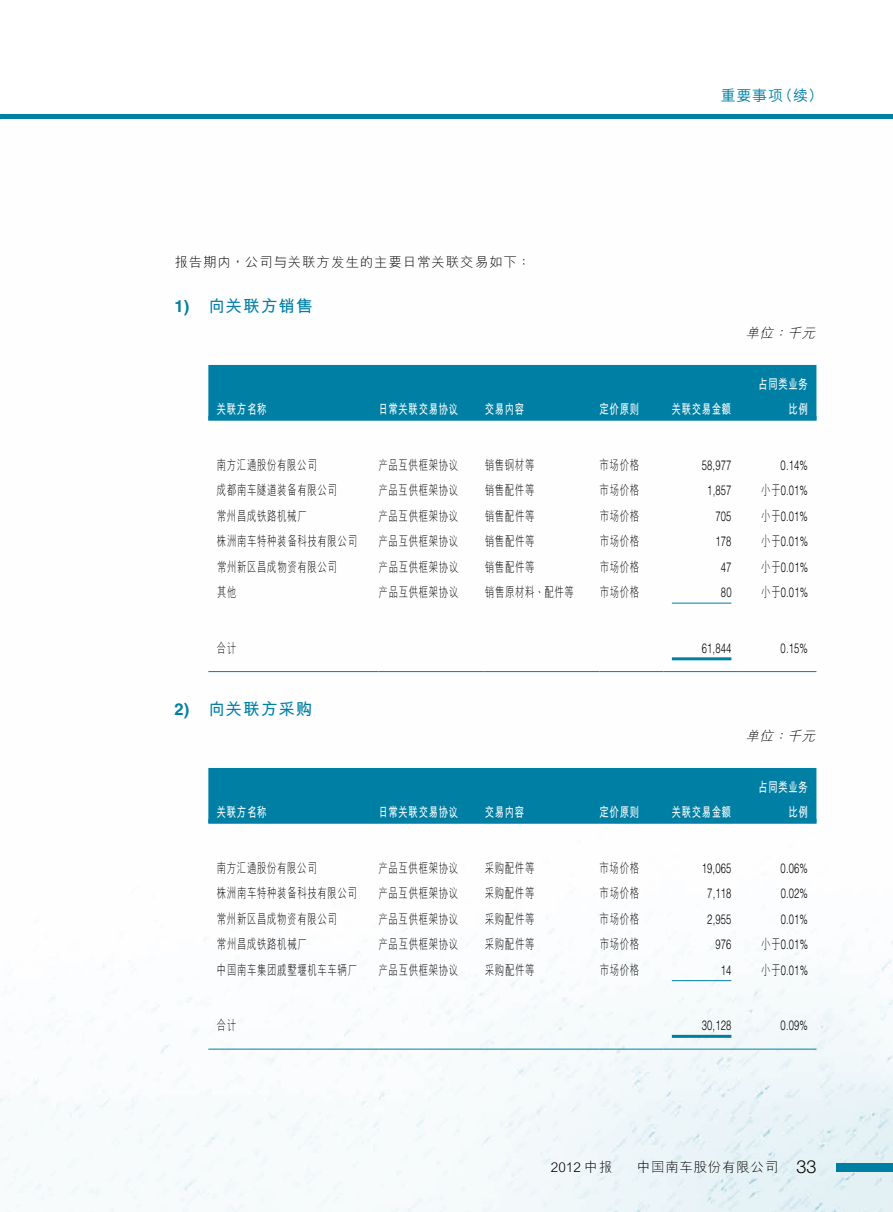
<style>
.page{position:relative;width:893px;height:1212px;background:#fff}
.page>*{position:absolute;margin:0;border:0;box-sizing:border-box;transform-origin:0 0}
.t1{font:700 16.5px "M Hei HKS";letter-spacing:.065em;color:#007fa5}
.t2{font:500 15px "M Hei HKS";color:#007fa5}
.t3{font:300 13.5px "M Hei HKS";letter-spacing:.065em;color:#000;scale:.7 1}
.t4{font:300 13.5px "Helvetica LT Std";letter-spacing:.015em;color:#000;scale:.7 1}
.t5{font:700 13.5px/25.5px "M Hei HKS";letter-spacing:.065em;color:#fff;text-align:right;scale:.7 1}
.t6{font:300 13.5px "M Hei HKS";letter-spacing:.065em;color:#000}
.t7{font:italic 300 13.5px "M Hei HKS";color:#000}
.s1{font-family:"Helvetica LT Std"}
.s2{font-family:"M Hei HKS"}
.s3{font-family:"Helvetica Neue LT Std";font-size:18px}
</style>
<div class="page">
<img style="left:0;top:364px;width:893px;height:848px">
<hr style="left:0;top:115px;width:893px;height:4px;background:#007fa5">
<div style="left:836px;top:1163px;width:57px;height:8px;background:#007fa5"></div>
<div style="left:208px;top:365px;width:608px;height:51px;background:#007fa5"></div>
<hr style="left:208px;top:416px;width:170px;height:4px;background:#007fa5">
<hr style="left:378px;top:416px;width:107px;height:4px;background:#007fa5">
<hr style="left:485px;top:416px;width:115px;height:4px;background:#007fa5">
<hr style="left:600px;top:416px;width:63px;height:4px;background:#007fa5">
<hr style="left:663px;top:416px;width:77px;height:4px;background:#007fa5">
<hr style="left:740px;top:416px;width:76px;height:4px;background:#007fa5">
<hr style="left:672px;top:603px;width:59px;height:1px;background:#007fa5">
<hr style="left:672px;top:657px;width:59px;height:3px;background:#007fa5">
<hr style="left:208px;top:671px;width:170px;height:1px;background:#007fa5">
<hr style="left:378px;top:671px;width:107px;height:1px;background:#007fa5">
<hr style="left:485px;top:671px;width:115px;height:1px;background:#007fa5">
<hr style="left:600px;top:671px;width:63px;height:1px;background:#007fa5">
<hr style="left:663px;top:671px;width:77px;height:1px;background:#007fa5">
<hr style="left:740px;top:671px;width:76px;height:1px;background:#007fa5">
<div style="left:208px;top:768px;width:608px;height:51px;background:#007fa5"></div>
<hr style="left:208px;top:819px;width:170px;height:4px;background:#007fa5">
<hr style="left:378px;top:819px;width:107px;height:4px;background:#007fa5">
<hr style="left:485px;top:819px;width:115px;height:4px;background:#007fa5">
<hr style="left:600px;top:819px;width:63px;height:4px;background:#007fa5">
<hr style="left:663px;top:819px;width:77px;height:4px;background:#007fa5">
<hr style="left:740px;top:819px;width:76px;height:4px;background:#007fa5">
<hr style="left:672px;top:980px;width:59px;height:1px;background:#007fa5">
<hr style="left:672px;top:1035px;width:59px;height:3px;background:#007fa5">
<hr style="left:208px;top:1049px;width:170px;height:1px;background:#007fa5">
<hr style="left:378px;top:1049px;width:107px;height:1px;background:#007fa5">
<hr style="left:485px;top:1049px;width:115px;height:1px;background:#007fa5">
<hr style="left:600px;top:1049px;width:63px;height:1px;background:#007fa5">
<hr style="left:663px;top:1049px;width:77px;height:1px;background:#007fa5">
<hr style="left:740px;top:1049px;width:76px;height:1px;background:#007fa5">
<p class="t6" style="left:174px;top:253px;width:358px">報告期內，公司與關聯方發生的主要日常關聯交易如下：</p>
<p class="t1" style="left:174px;top:294px;width:140px"><span class="s1">1)</span> 向關聯方銷售</p>
<p class="t2" style="left:720px;top:84px;width:104px">重要事項（續）</p>
<p class="t7" style="left:745px;top:323px;width:76px">單位：千元</p>
<p class="t5" style="left:217px;top:395px;width:72px">關聯方名稱</p>
<p class="t5" style="left:378px;top:395px;width:116px">日常關聯交易協議</p>
<p class="t5" style="left:485px;top:395px;width:58px">交易內容</p>
<p class="t5" style="left:600px;top:395px;width:58px">定價原則</p>
<p class="t5" style="left:672px;top:395px;width:87px">關聯交易金額</p>
<p class="t5" style="left:758px;top:370px;width:72px">佔同類業務比例</p>
<p class="t3" style="left:217px;top:455px;width:144px">南方匯通股份有限公司</p>
<p class="t3" style="left:378px;top:455px;width:116px">產品互供框架協議</p>
<p class="t3" style="left:485px;top:455px;width:72px">銷售鋼材等</p>
<p class="t3" style="left:600px;top:455px;width:58px">市場價格</p>
<p class="t4" style="left:702px;top:456px;width:44px">58,977</p>
<p class="t4" style="left:781px;top:456px;width:41px">0.14%</p>
<p class="t3" style="left:217px;top:481px;width:173px">成都南車隧道裝備有限公司</p>
<p class="t3" style="left:378px;top:481px;width:116px">產品互供框架協議</p>
<p class="t3" style="left:485px;top:481px;width:72px">銷售配件等</p>
<p class="t3" style="left:600px;top:481px;width:58px">市場價格</p>
<p class="t4" style="left:707px;top:482px;width:36px">1,857</p>
<p class="t4" style="left:761px;top:482px;width:69px"><span class="s2">小於</span>0.01%</p>
<p class="t3" style="left:217px;top:506px;width:130px">常州昌成鐵路機械廠</p>
<p class="t3" style="left:379px;top:506px;width:116px">產品互供框架協議</p>
<p class="t3" style="left:485px;top:506px;width:72px">銷售配件等</p>
<p class="t3" style="left:600px;top:506px;width:58px">市場價格</p>
<p class="t4" style="left:715px;top:507px;width:24px">705</p>
<p class="t4" style="left:761px;top:507px;width:69px"><span class="s2">小於</span>0.01%</p>
<p class="t3" style="left:217px;top:532px;width:202px">株洲南車特種裝備科技有限公司</p>
<p class="t3" style="left:379px;top:532px;width:116px">產品互供框架協議</p>
<p class="t3" style="left:485px;top:532px;width:72px">銷售配件等</p>
<p class="t3" style="left:600px;top:532px;width:58px">市場價格</p>
<p class="t4" style="left:715px;top:533px;width:24px">178</p>
<p class="t4" style="left:761px;top:533px;width:69px"><span class="s2">小於</span>0.01%</p>
<p class="t3" style="left:217px;top:557px;width:173px">常州新區昌成物資有限公司</p>
<p class="t3" style="left:379px;top:557px;width:116px">產品互供框架協議</p>
<p class="t3" style="left:485px;top:557px;width:72px">銷售配件等</p>
<p class="t3" style="left:600px;top:557px;width:58px">市場價格</p>
<p class="t4" style="left:721px;top:558px;width:17px">47</p>
<p class="t4" style="left:761px;top:558px;width:69px"><span class="s2">小於</span>0.01%</p>
<p class="t3" style="left:217px;top:583px;width:29px">其他</p>
<p class="t3" style="left:379px;top:583px;width:116px">產品互供框架協議</p>
<p class="t3" style="left:485px;top:583px;width:129px">銷售原材料、配件等</p>
<p class="t3" style="left:600px;top:583px;width:58px">市場價格</p>
<p class="t4" style="left:721px;top:584px;width:17px">80</p>
<p class="t4" style="left:761px;top:584px;width:69px"><span class="s2">小於</span>0.01%</p>
<p class="t3" style="left:217px;top:638px;width:29px">合計</p>
<p class="t4" style="left:702px;top:639px;width:44px">61,844</p>
<p class="t4" style="left:781px;top:639px;width:41px">0.15%</p>
<p class="t1" style="left:174px;top:697px;width:140px"><span class="s1">2)</span> 向關聯方採購</p>
<p class="t7" style="left:745px;top:726px;width:76px">單位：千元</p>
<p class="t5" style="left:217px;top:798px;width:72px">關聯方名稱</p>
<p class="t5" style="left:378px;top:798px;width:116px">日常關聯交易協議</p>
<p class="t5" style="left:485px;top:798px;width:58px">交易內容</p>
<p class="t5" style="left:600px;top:798px;width:58px">定價原則</p>
<p class="t5" style="left:672px;top:798px;width:87px">關聯交易金額</p>
<p class="t5" style="left:758px;top:773px;width:72px">佔同類業務比例</p>
<p class="t3" style="left:217px;top:858px;width:144px">南方匯通股份有限公司</p>
<p class="t3" style="left:378px;top:858px;width:116px">產品互供框架協議</p>
<p class="t3" style="left:485px;top:858px;width:72px">採購配件等</p>
<p class="t3" style="left:600px;top:858px;width:58px">市場價格</p>
<p class="t4" style="left:702px;top:859px;width:44px">19,065</p>
<p class="t4" style="left:781px;top:859px;width:41px">0.06%</p>
<p class="t3" style="left:217px;top:884px;width:202px">株洲南車特種裝備科技有限公司</p>
<p class="t3" style="left:378px;top:884px;width:116px">產品互供框架協議</p>
<p class="t3" style="left:485px;top:884px;width:72px">採購配件等</p>
<p class="t3" style="left:600px;top:884px;width:58px">市場價格</p>
<p class="t4" style="left:707px;top:885px;width:36px">7,118</p>
<p class="t4" style="left:781px;top:885px;width:41px">0.02%</p>
<p class="t3" style="left:217px;top:909px;width:173px">常州新區昌成物資有限公司</p>
<p class="t3" style="left:378px;top:909px;width:116px">產品互供框架協議</p>
<p class="t3" style="left:485px;top:909px;width:72px">採購配件等</p>
<p class="t3" style="left:600px;top:909px;width:58px">市場價格</p>
<p class="t4" style="left:707px;top:910px;width:36px">2,955</p>
<p class="t4" style="left:781px;top:910px;width:41px">0.01%</p>
<p class="t3" style="left:217px;top:935px;width:130px">常州昌成鐵路機械廠</p>
<p class="t3" style="left:379px;top:935px;width:116px">產品互供框架協議</p>
<p class="t3" style="left:485px;top:935px;width:72px">採購配件等</p>
<p class="t3" style="left:600px;top:935px;width:58px">市場價格</p>
<p class="t4" style="left:715px;top:936px;width:24px">976</p>
<p class="t4" style="left:761px;top:936px;width:69px"><span class="s2">小於</span>0.01%</p>
<p class="t3" style="left:217px;top:960px;width:202px">中國南車集團戚墅堰機車車輛廠</p>
<p class="t3" style="left:379px;top:960px;width:116px">產品互供框架協議</p>
<p class="t3" style="left:485px;top:960px;width:72px">採購配件等</p>
<p class="t3" style="left:600px;top:960px;width:58px">市場價格</p>
<p class="t4" style="left:721px;top:961px;width:17px">14</p>
<p class="t4" style="left:761px;top:961px;width:69px"><span class="s2">小於</span>0.01%</p>
<p class="t3" style="left:217px;top:1016px;width:29px">合計</p>
<p class="t4" style="left:702px;top:1017px;width:44px">30,128</p>
<p class="t4" style="left:781px;top:1017px;width:41px">0.09%</p>
<p class="t6" style="left:551px;top:1157px;width:63px">2012 中報</p>
<p class="t6" style="left:637px;top:1157px;width:181px">中國南車股份有限公司 <span class="s3">33</span></p>
</div>
